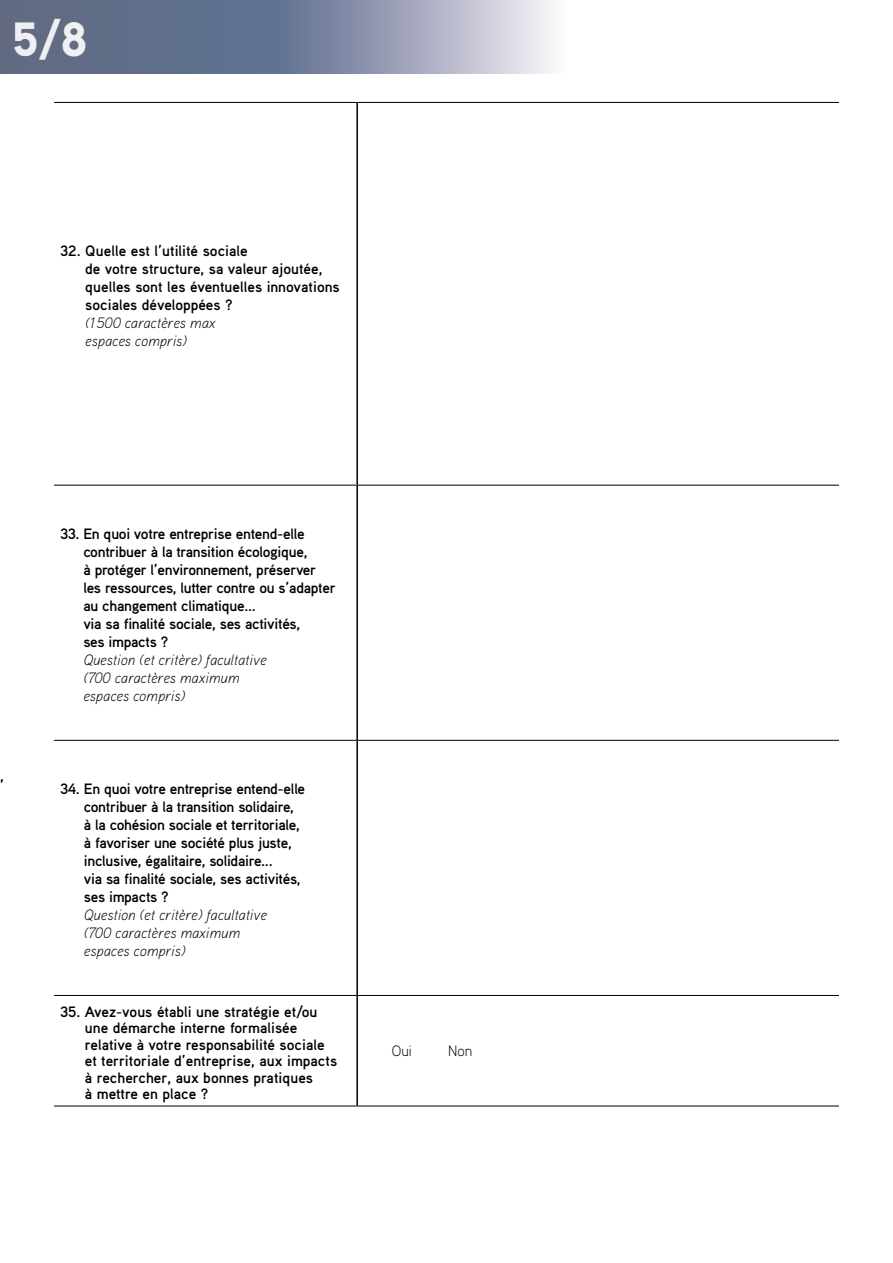
<style>
.page{position:relative;width:893px;height:1263px;background:#fff}
.page>*{position:absolute;margin:0;border:0;box-sizing:border-box;transform-origin:0 0}
.t1{font:900 48px "Aaux Pro";color:#fff}
.t2{font:700 15px/18px "Aaux Pro";letter-spacing:-.02em;color:#000}
.t3{font:700 15px/18px "Aaux Pro";color:#000}
.t4{font:300 15px "Aaux Pro";color:#000}
.s1{font-weight:300;font-style:italic}
</style>
<div class="page">
<svg style="left:0;top:0;width:550px;height:73px;background:#828ba3"></svg>
<hr style="left:356px;top:103px;width:2px;height:382px;background:#000">
<hr style="left:356px;top:485px;width:2px;height:255px;background:#000">
<hr style="left:356px;top:741px;width:2px;height:254px;background:#000">
<hr style="left:356px;top:996px;width:2px;height:110px;background:#000">
<hr style="left:357px;top:485px;width:482px;height:1px;background:#000">
<hr style="left:357px;top:740px;width:482px;height:1px;background:#000">
<hr style="left:357px;top:995px;width:482px;height:1px;background:#000">
<hr style="left:357px;top:1106px;width:482px;height:1px;background:#000">
<hr style="left:54px;top:102px;width:303px;height:1px;background:#000">
<hr style="left:357px;top:102px;width:482px;height:1px;background:#000">
<hr style="left:54px;top:485px;width:303px;height:1px;background:#000">
<hr style="left:54px;top:740px;width:303px;height:1px;background:#000">
<hr style="left:54px;top:995px;width:303px;height:1px;background:#000">
<hr style="left:54px;top:1106px;width:303px;height:1px;background:#000">
<h1 class="t1" style="left:13px;top:8px;width:76px">5/8</h1>
<p class="t3" style="left:85px;top:242px;width:256px;text-indent:-25px">32. Quelle est l’utilité sociale<br>de votre structure, sa valeur ajoutée, quelles sont les éventuelles innovations sociales développées ?<br><span class="s1">(1500 caractères max<br>espaces compris)</span></p>
<p class="t2" style="left:0;top:766px;width:5px">,</p>
<p class="t2" style="left:83px;top:524px;width:254px;text-indent:-23px">33. En quoi votre entreprise entend-elle contribuer à la transition écologique,<br>à protéger l’environnement, préserver les ressources, lutter contre ou s’adapter au changement climatique...<br>via sa finalité sociale, ses activités,<br>ses impacts ?<br><span class="s1">Question (et critère) facultative<br>(700 caractères maximum<br>espaces compris)</span></p>
<p class="t2" style="left:84px;top:780px;width:223px;text-indent:-24px">34. En quoi votre entreprise entend-elle contribuer à la transition solidaire,<br>à la cohésion sociale et territoriale, à favoriser une société plus juste, inclusive, égalitaire, solidaire...<br>via sa finalité sociale, ses activités, ses impacts ?<br><span class="s1">Question (et critère) facultative<br>(700 caractères maximum<br>espaces compris)</span></p>
<p class="t3" style="left:85px;top:1003px;width:254px;line-height:16.5px;text-indent:-25px">35. Avez-vous établi une stratégie et/ou une démarche interne formalisée relative à votre responsabilité sociale et territoriale d’entreprise, aux impacts à rechercher, aux bonnes pratiques<br>à mettre en place ?</p>
<p class="t4" style="left:392px;top:1042px;width:22px">Oui</p>
<p class="t4" style="left:448px;top:1042px;width:26px">Non</p>
</div>
